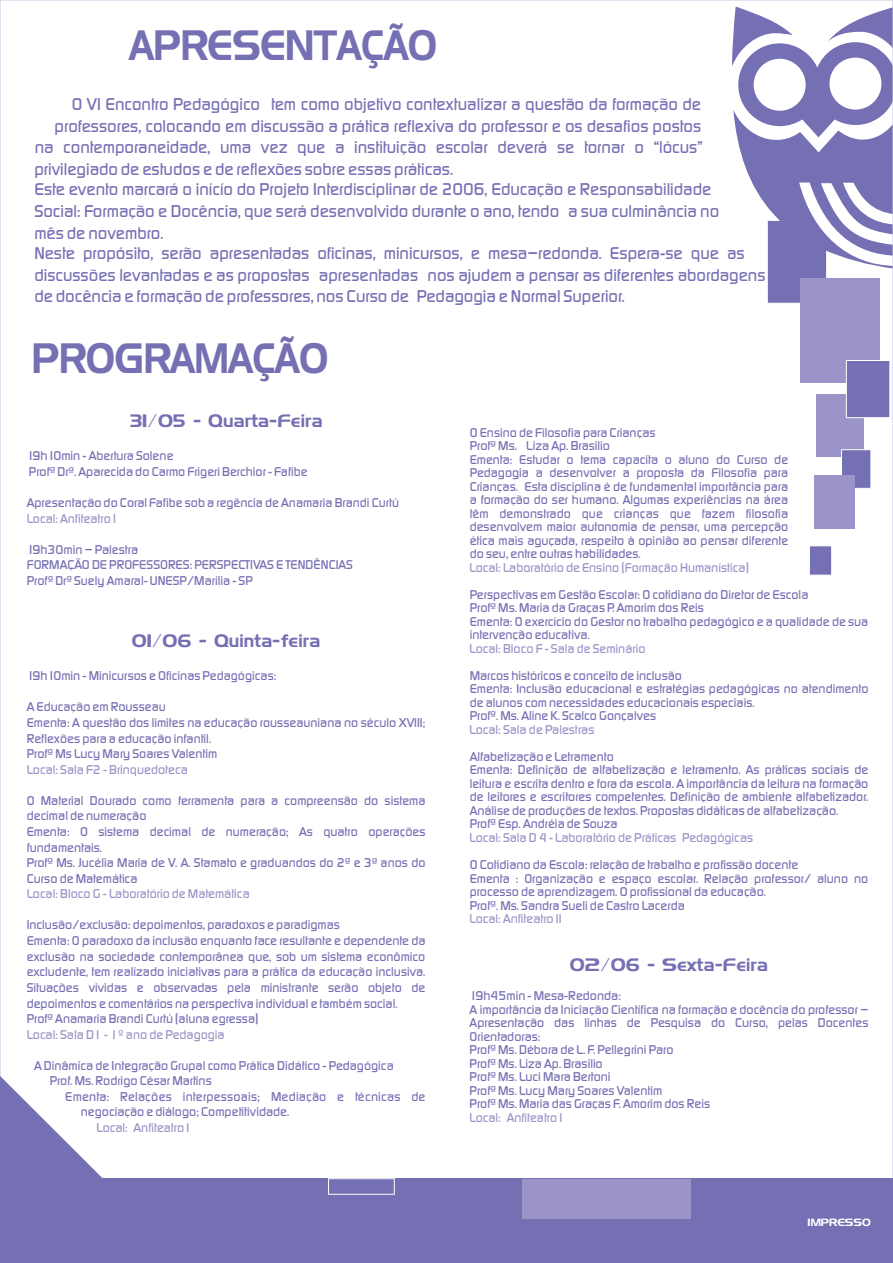
<style>
.page{position:relative;width:893px;height:1263px;background:#fff}
.page>*{position:absolute;margin:0;border:0;box-sizing:border-box;transform-origin:0 0}
.t1{font:42.3px "Denmark";color:#756fb3;scale:.81 1}
.t2{font:18px "Denmark";color:#756fb3}
.t3{font:500 16.5px/21.8px "Dicot";color:#756fb3}
.t4{font:500 12.3px/13.5px "Dicot";color:#756fb3}
.t5{font:500 12.3px "Dicot";color:#9a94c8}
.t6{font:500 12.3px "Dicot";letter-spacing:.02em;color:#756fb3}
.t7{font:10.5px "Denmark";color:#fff}
</style>
<div class="page">
<div style="left:816px;top:394px;width:47px;height:63px;background:#9a94c8"></div>
<svg style="left:841px;top:449px;width:30px;height:39px"></svg>
<div style="left:800px;top:278px;width:80px;height:104px;background:#9a94c8"></div>
<div style="left:814px;top:475px;width:41px;height:54px;background:#9a94c8"></div>
<svg style="left:732px;top:6px;width:159px;height:297px"></svg>
<svg style="left:846px;top:360px;width:44px;height:58px;background:#7e78b8"></svg>
<svg style="left:810px;top:546px;width:22px;height:29px"></svg>
<div style="left:0;top:1179px;width:893px;height:84px;background:#756fb3"></div>
<svg style="left:328px;top:1178px;width:67px;height:16px"></svg>
<div style="left:522px;top:1179px;width:169px;height:39px;background:#9a94c8"></div>
<svg style="left:0;top:1076px;width:112px;height:103px"></svg>
<h1 class="t1" style="left:129px;top:20px;width:381px">APRESENTAÇÃO</h1>
<h3 class="t3" style="left:72px;top:93px;width:631px">O VI Encontro Pedagógico tem como objetivo contextualizar a questão da formação de</h3>
<h3 class="t3" style="left:55px;top:115px;width:648px">professores, colocando em discussão a prática reflexiva do professor e os desafios postos</h3>
<h3 class="t3" style="left:35px;top:136px;width:670px">na contemporaneidade, uma vez que a instituição escolar deverá se tornar o “lócus”</h3>
<h3 class="t3" style="left:34px;top:158px;width:420px">privilegiado de estudos e de reflexões sobre essas práticas.</h3>
<h3 class="t3" style="left:34px;top:178px;width:686px">Este evento marcará o inícío do Projeto Interdisciplinar de 2006, Educação e Responsabilidade<br>Social: Formação e Docência, que será desenvolvido durante o ano, tendo a sua culminância no mês de novembro.</h3>
<p class="t3" style="left:34px;top:242px;width:733px">Neste propósito, serão apresentadas oficinas, minicursos, e mesa–redonda. Espera-se que as discussões levantadas e as propostas apresentadas nos ajudem a pensar as diferentes abordagens de docência e formação de professores, nos Curso de Pedagogia e Normal Superior.</p>
<h1 class="t1" style="left:32px;top:333px;width:367px">PROGRAMAÇÃO</h1>
<h2 class="t2" style="left:130px;top:410px;width:195px">31/05 - Quarta-Feira</h2>
<p class="t4" style="left:470px;top:426px;width:187px">O Ensino de Filosofia para Crianças<br>Profª Ms. Liza Ap. Brasilio</p>
<p class="t4" style="left:27px;top:449px;width:148px">19h10min - Abertura Solene</p>
<p class="t4" style="left:470px;top:453px;width:320px">Ementa: Estudar o tema capacita o aluno do Curso de</p>
<p class="t4" style="left:29px;top:465px;width:280px">Profª Drª. Aparecida do Carmo Frigeri Berchior - Fafibe</p>
<p class="t4" style="left:470px;top:466px;width:320px">Pedagogia a desenvolver a proposta da Filosofia para<br>Crianças. Esta disciplina é de fundamental importância para</p>
<p class="t4" style="left:27px;top:496px;width:374px">Apresentação do Coral Fafibe sob a regência de Anamaria Brandi Curtú</p>
<p class="t4" style="left:470px;top:493px;width:320px;text-align:justify">a formação do ser humano. Algumas experiências na área têm demonstrado que crianças que fazem filosofia desenvolvem maior autonomia de pensar, uma percepção ética mais aguçada, respeito à opinião ao pensar diferente</p>
<p class="t4" style="left:27px;top:542px;width:113px">19h30min – Palestra</p>
<p class="t5" style="left:27px;top:511px;width:91px">Local: Anfiteatro I</p>
<p class="t4" style="left:470px;top:547px;width:173px">do seu, entre outras habilidades.</p>
<p class="t4" style="left:27px;top:557px;width:328px;line-height:15.6px">FORMAÇÃO DE PROFESSORES: PERSPECTIVAS E TENDÊNCIAS<br>Profª Drª Suely Amaral- UNESP/Marília - SP</p>
<p class="t5" style="left:470px;top:560px;width:281px">Local: Laboratório de Ensino (Formação Humanística)</p>
<p class="t4" style="left:470px;top:588px;width:400px">Perspectivas em Gestão Escolar: O cotidiano do Diretor de Escola<br>Profª Ms. Maria da Graças P. Amorim dos Reis<br>Ementa: O exercício do Gestor no trabalho pedagógico e a qualidade de sua intervenção educativa.</p>
<h2 class="t2" style="left:132px;top:630px;width:190px">01/06 - Quinta-feira</h2>
<p class="t4" style="left:27px;top:669px;width:251px">19h10min - Minicursos e Oficinas Pedagógicas:</p>
<p class="t4" style="left:470px;top:669px;width:400px">Marcos históricos e conceito de inclusão<br>Ementa: Inclusão educacional e estratégias pedagógicas no atendimento de alunos com necessidades educacionais especiais.</p>
<p class="t5" style="left:470px;top:641px;width:177px">Local: Bloco F - Sala de Seminário</p>
<p class="t4" style="left:27px;top:700px;width:141px">A Educação em Rousseau</p>
<p class="t4" style="left:470px;top:709px;width:188px">Profª. Ms. Aline K. Scalco Gonçalves</p>
<p class="t4" style="left:27px;top:715px;width:400px;line-height:15.6px">Ementa: A questão dos limites na educação rousseauniana no século XVIII;<br>Reflexões para a educação infantil.<br>Profª Ms Lucy Mary Soares Valentim</p>
<p class="t5" style="left:470px;top:722px;width:126px">Local: Sala de Palestras</p>
<p class="t4" style="left:470px;top:750px;width:400px">Alfabetização e Letramento<br>Ementa: Definição de alfabetização e letramento. As práticas sociais de leitura e escrita dentro e fora da escola. A importância da leitura na formação</p>
<p class="t5" style="left:27px;top:762px;width:163px">Local: Sala F2 - Brinquedoteca</p>
<p class="t4" style="left:27px;top:793px;width:111px">O Material Dourado</p>
<p class="t4" style="left:470px;top:790px;width:400px">de leitores e escritores competentes. Definição de ambiente alfabetizador.</p>
<p class="t4" style="left:143px;top:793px;width:284px">como ferramenta para a compreensão do sistema</p>
<p class="t4" style="left:470px;top:804px;width:370px">Análise de produções de textos. Propostas didáticas de alfabetização.</p>
<p class="t4" style="left:27px;top:809px;width:121px">decimal de numeração</p>
<p class="t4" style="left:470px;top:817px;width:150px">Profª Esp. Andréia de Souza</p>
<p class="t4" style="left:27px;top:824px;width:400px;line-height:15.6px">Ementa: O sistema decimal de numeração; As quatro operações fundamentais.<br>Profª Ms. Jucélia Maria de V. A. Stamato e graduandos do 2ª e 3ª anos do</p>
<p class="t5" style="left:470px;top:831px;width:285px">Local: Sala D 4 - Laboratório de Práticas Pedagógicas</p>
<p class="t4" style="left:470px;top:858px;width:330px">O Cotidiano da Escola: relação de trabalho e profissão docente</p>
<p class="t4" style="left:27px;top:871px;width:112px">Curso de Matemática</p>
<p class="t4" style="left:470px;top:871px;width:400px">Ementa : Organização e espaço escolar. Relação professor/ aluno no processo de aprendizagem. O profissional da educação.<br>Profª. Ms. Sandra Sueli de Castro Lacerda</p>
<p class="t4" style="left:27px;top:917px;width:400px;line-height:15.6px">Inclusão/exclusão: depoimentos, paradoxos e paradigmas<br>Ementa: O paradoxo da inclusão enquanto face resultante e dependente da exclusão na sociedade contemporânea que, sob um sistema econômico excludente, tem realizado iniciativas para a prática da educação inclusiva.</p>
<p class="t5" style="left:27px;top:887px;width:225px">Local: Bloco G - Laboratório de Matemática</p>
<p class="t5" style="left:470px;top:912px;width:93px">Local: Anfiteatro II</p>
<h2 class="t2" style="left:570px;top:954px;width:200px">02/06 - Sexta-Feira</h2>
<p class="t4" style="left:27px;top:981px;width:400px">Situações vividas e observadas pela ministrante serão objeto de</p>
<p class="t4" style="left:470px;top:989px;width:153px">19h45min - Mesa-Redonda:</p>
<p class="t4" style="left:27px;top:996px;width:372px">depoimentos e comentários na perspectiva individual e também social.</p>
<p class="t4" style="left:470px;top:1003px;width:400px">A importância da Iniciação Científica na formação e docência do professor –</p>
<p class="t4" style="left:27px;top:1012px;width:233px">Profª Anamaria Brandi Curtú (aluna egressa)</p>
<p class="t4" style="left:470px;top:1016px;width:400px">Apresentação das linhas de Pesquisa do Curso, pelas Docentes<br>Orientadoras:<br>Profª Ms. Débora de L. F. Pellegrini Paro</p>
<p class="t4" style="left:34px;top:1058px;width:361px">A Dinâmica de Integração Grupal como Prática Didático - Pedagógica</p>
<p class="t4" style="left:470px;top:1057px;width:142px">Profª Ms. Liza Ap. Brasilio<br>Profª Ms. Luci Mara Bertoni</p>
<p class="t5" style="left:27px;top:1027px;width:199px">Local: Sala D1 - 1º ano de Pedagogia</p>
<p class="t4" style="left:50px;top:1074px;width:164px">Prof. Ms. Rodrigo César Martins</p>
<p class="t4" style="left:470px;top:1084px;width:194px">Profª Ms. Lucy Mary Soares Valentim</p>
<p class="t6" style="left:65px;top:1089px;width:362px">Ementa: Relações interpessoais; Mediação e técnicas de</p>
<p class="t4" style="left:470px;top:1097px;width:242px">Profª Ms. Maria das Graças F. Amorim dos Reis</p>
<p class="t4" style="left:81px;top:1105px;width:210px">negociação e diálogo; Competitividade.</p>
<p class="t5" style="left:470px;top:1110px;width:94px">Local: Anfiteatro I</p>
<p class="t5" style="left:97px;top:1120px;width:94px">Local: Anfiteatro I</p>
<p class="t7" style="left:808px;top:1215px;width:65px">IMPRESSO</p>
</div>
